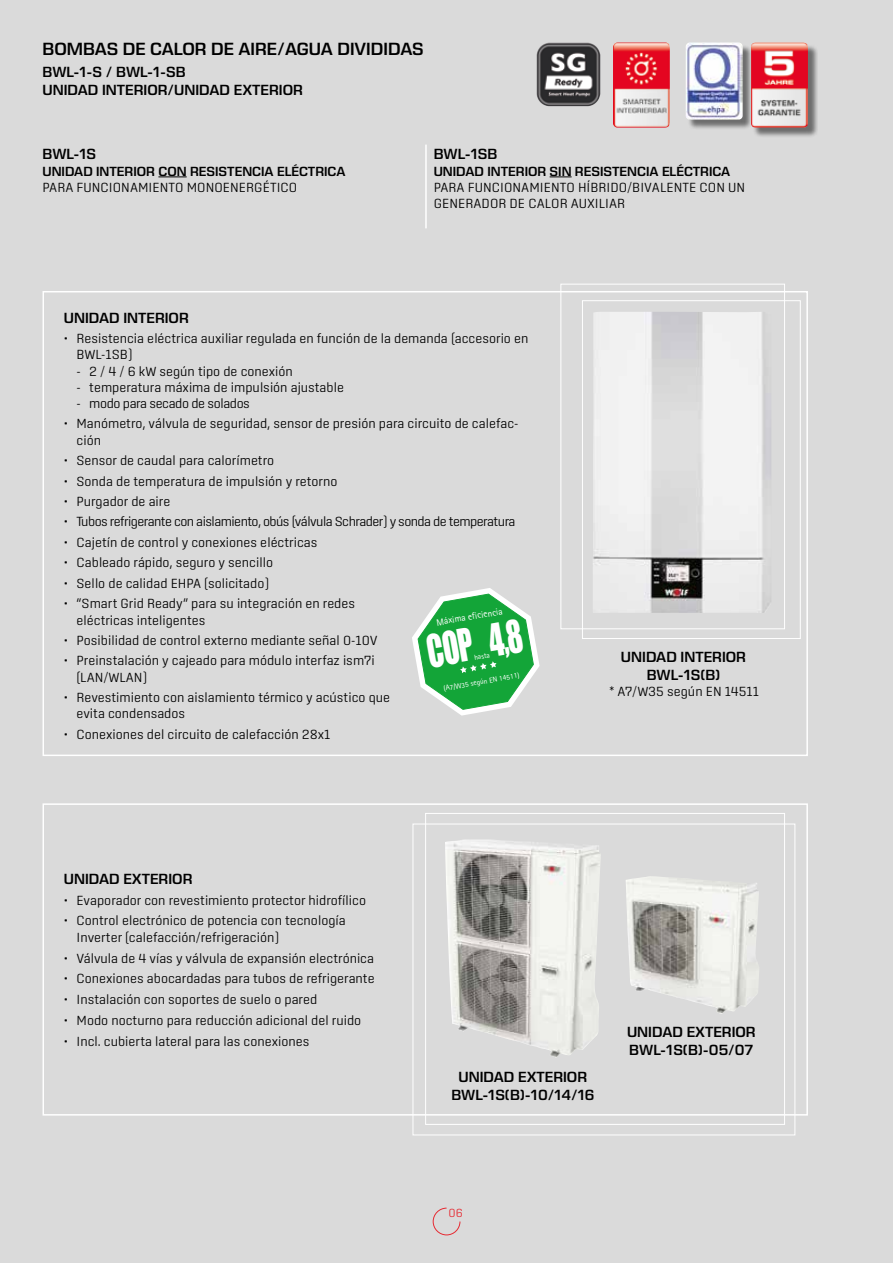
<style>
.page{position:relative;width:893px;height:1263px;background:#dadada}
.page>*{position:absolute;margin:0;border:0;box-sizing:border-box;transform-origin:0 0}
.t1{font:41.85px "Impact";color:#fff;scale:.71 1}
.t2{font:600 18px "Eurostile Next LT Pro";color:#000}
.t3{font:600 15px/18px "Eurostile Next LT Pro";color:#000}
.t4{font:300 13.5px/16.2px "Center";color:#000}
.t5{font:600 13.5px "Eurostile Next LT Pro";color:#000}
.t6{font:300 13.5px "Center";letter-spacing:-.04em;color:#000}
.t7{font:300 13.5px "Center";letter-spacing:-.03em;color:#000}
.t8{font:300 12px "Center";color:#e62a32}
.t9{font:9.45px "Rotis Sans Serif";color:#fff}
.t10{font:7.35px "Rotis Sans Serif";color:#fff}
</style>
<div class="page">
<svg style="left:432px;top:1207px;width:29px;height:29px"></svg>
<svg style="left:158px;top:177px;width:29px;height:1px"></svg>
<svg style="left:550px;top:177px;width:22px;height:1px"></svg>
<img style="left:626px;top:876px;width:133px;height:137px">
<div style="left:43px;top:803px;width:765px;height:312px;border:2px solid #fff"></div>
<div style="left:425px;top:813px;width:360px;height:312px;border:1px solid #fff"></div>
<div style="left:413px;top:824px;width:382px;height:311px;border:1px solid #fff"></div>
<img style="left:445px;top:839px;width:156px;height:219px">
<img style="left:593px;top:312px;width:178px;height:301px">
<div style="left:582px;top:300px;width:219px;height:339px;border:1px solid #fff"></div>
<div style="left:43px;top:291px;width:765px;height:465px;border:2px solid #fff"></div>
<div style="left:560px;top:284px;width:225px;height:345px;border:1px solid #fff"></div>
<hr style="left:425px;top:145px;width:2px;height:83px;background:#fff">
<svg style="left:412px;top:588px;width:128px;height:128px"></svg>
<img style="left:536px;top:43px;width:53px;height:63px">
<img style="left:613px;top:43px;width:57px;height:85px">
<div style="left:687px;top:44px;width:66px;height:86px;background:#000;opacity:.5"></div>
<img style="left:686px;top:43px;width:57px;height:77px">
<div style="left:752px;top:44px;width:66px;height:94px;background:#000;opacity:.5"></div>
<img style="left:751px;top:43px;width:57px;height:85px">
<h2 class="t2" style="left:43px;top:39px;width:383px">BOMBAS DE CALOR DE AIRE/AGUA DIVIDIDAS</h2>
<p class="t3" style="left:43px;top:63px;width:262px">BWL-1-S / BWL-1-SB<br>UNIDAD INTERIOR/UNIDAD EXTERIOR</p>
<p class="t3" style="left:43px;top:145px;width:55px">BWL-1S</p>
<p class="t5" style="left:43px;top:163px;width:304px">UNIDAD INTERIOR CON RESISTENCIA ELÉCTRICA</p>
<p class="t4" style="left:43px;top:179px;width:256px">PARA FUNCIONAMIENTO MONOENERGÉTICO</p>
<p class="t3" style="left:434px;top:145px;width:65px">BWL-1SB</p>
<p class="t5" style="left:434px;top:163px;width:298px">UNIDAD INTERIOR SIN RESISTENCIA ELÉCTRICA</p>
<p class="t4" style="left:434px;top:179px;width:313px">PARA FUNCIONAMIENTO HÍBRIDO/BIVALENTE CON UN<br>GENERADOR DE CALOR AUXILIAR</p>
<p class="t3" style="left:64px;top:309px;width:127px">UNIDAD INTERIOR</p>
<p class="t4" style="left:77px;top:330px;width:453px;text-indent:-13px">• Resistencia eléctrica auxiliar regulada en función de la demanda (accesorio en<br>BWL-1SB)</p>
<p class="t4" style="left:77px;top:363px;width:218px">- 2 / 4 / 6 kW según tipo de conexión</p>
<p class="t4" style="left:77px;top:379px;width:269px">- temperatura máxima de impulsión ajustable</p>
<p class="t7" style="left:77px;top:396px;width:175px">- modo para secado de solados</p>
<p class="t4" style="left:77px;top:415px;width:443px;text-indent:-13px">• Manómetro, válvula de seguridad, sensor de presión para circuito de calefac&shy;ción</p>
<p class="t4" style="left:64px;top:452px;width:212px">• Sensor de caudal para calorímetro</p>
<p class="t4" style="left:64px;top:473px;width:275px">• Sonda de temperatura de impulsión y retorno</p>
<p class="t4" style="left:64px;top:493px;width:108px">• Purgador de aire</p>
<p class="t6" style="left:64px;top:514px;width:453px">• Tubos refrigerante con aislamiento, obús (válvula Schrader) y sonda de temperatura</p>
<p class="t4" style="left:64px;top:534px;width:255px">• Cajetín de control y conexiones eléctricas</p>
<p class="t4" style="left:64px;top:554px;width:211px">• Cableado rápido, seguro y sencillo</p>
<p class="t4" style="left:64px;top:575px;width:207px">• Sello de calidad EHPA (solicitado)</p>
<p class="t4" style="left:77px;top:595px;width:280px;text-indent:-13px">• “Smart Grid Ready” para su integración en redes eléctricas inteligentes</p>
<p class="t4" style="left:64px;top:632px;width:315px">• Posibilidad de control externo mediante señal 0-10V</p>
<p class="t4" style="left:77px;top:652px;width:300px;text-indent:-13px">• Preinstalación y cajeado para módulo interfaz ism7i (LAN/WLAN)</p>
<p class="t4" style="left:77px;top:689px;width:315px;text-indent:-13px">• Revestimiento con aislamiento térmico y acústico que evita condensados</p>
<p class="t4" style="left:64px;top:726px;width:268px">• Conexiones del circuito de calefacción 28x1</p>
<p class="t9" style="left:436px;top:617px;width:69px;rotate:-10deg">Máxima eficiencia</p>
<h1 class="t1" style="left:422px;top:619px;width:137px;rotate:-10deg">COP 4,8</h1>
<p class="t10" style="left:473px;top:653px;width:17px;rotate:-10deg">hasta</p>
<p class="t10" style="left:443px;top:684px;width:78px;rotate:-10deg">(A7/W35 según EN 14511)</p>
<p class="t3" style="left:621px;top:648px;width:127px;text-align:center">UNIDAD INTERIOR<br>BWL-1S(B)</p>
<p class="t4" style="left:609px;top:683px;width:151px">* A7/W35 según EN 14511</p>
<p class="t3" style="left:64px;top:870px;width:130px">UNIDAD EXTERIOR</p>
<p class="t4" style="left:64px;top:892px;width:304px">• Evaporador con revestimiento protector hidrofílico</p>
<p class="t4" style="left:77px;top:912px;width:271px;text-indent:-13px">• Control electrónico de potencia con tecnología<br>Inverter (calefacción/refrigeración)</p>
<p class="t4" style="left:64px;top:950px;width:312px">• Válvula de 4 vías y válvula de expansión electrónica</p>
<p class="t4" style="left:64px;top:970px;width:312px">• Conexiones abocardadas para tubos de refrigerante</p>
<p class="t4" style="left:64px;top:991px;width:255px">• Instalación con soportes de suelo o pared</p>
<p class="t4" style="left:64px;top:1012px;width:299px">• Modo nocturno para reducción adicional del ruido</p>
<p class="t4" style="left:64px;top:1033px;width:247px">• Incl. cubierta lateral para las conexiones</p>
<p class="t3" style="left:627px;top:1023px;width:130px">UNIDAD EXTERIOR<br>BWL-1S(B)-05/07</p>
<p class="t3" style="left:451px;top:1067px;width:145px;text-align:center">UNIDAD EXTERIOR<br>BWL-1S(B)-10/14/16</p>
<p class="t8" style="left:449px;top:1206px;width:16px">06</p>
</div>
